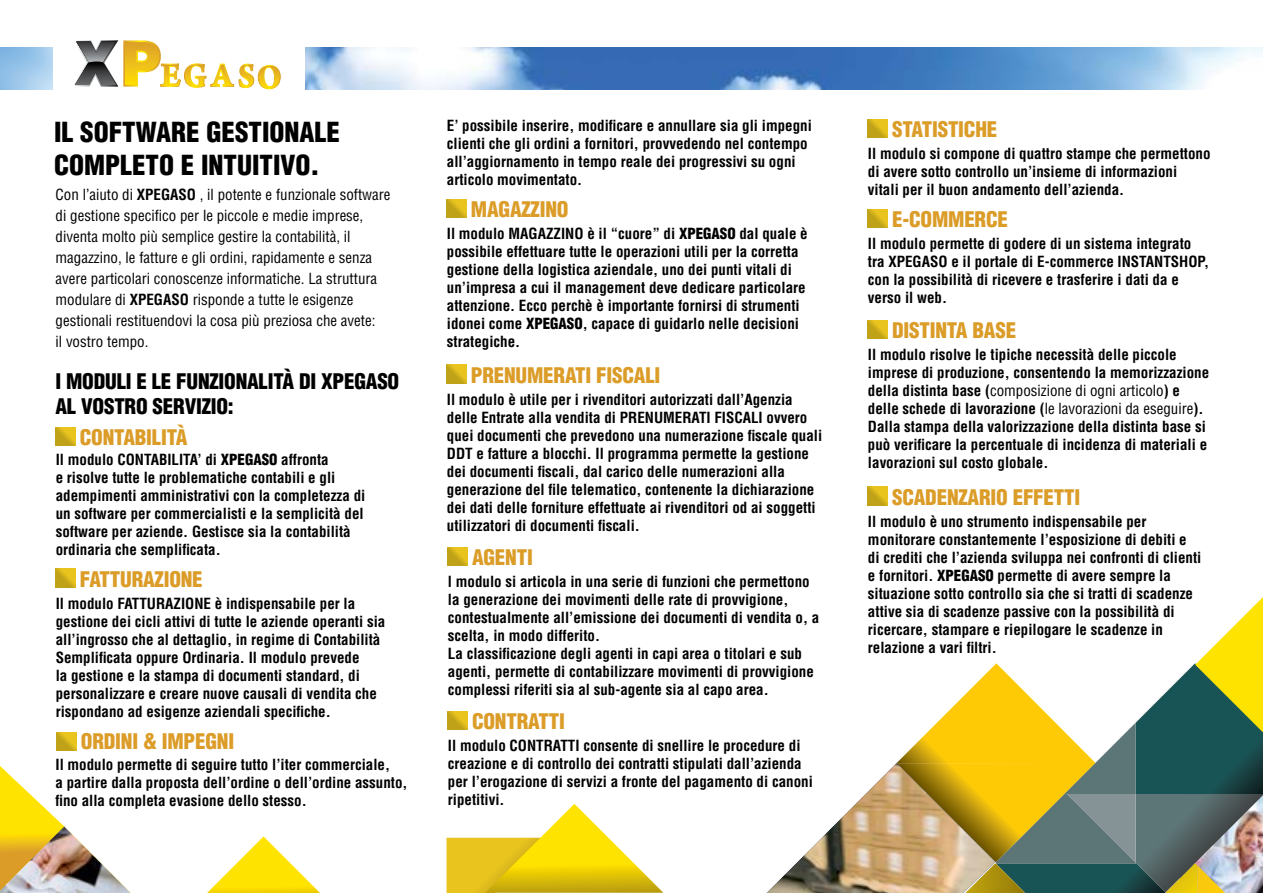
<style>
.page{position:relative;width:1263px;height:893px;background:#fff}
.page>*{position:absolute;margin:0;border:0;box-sizing:border-box;transform-origin:0 0}
.t1{font:900 condensed 27px/32.4px "Helvetica LT Std";color:#000}
.t2{font:900 condensed 21px "Helvetica LT Std";letter-spacing:-.01em;color:#db9c28}
.t3{font:900 condensed 21px/25.2px "Helvetica LT Std";letter-spacing:-.01em;color:#000}
.t4{font:700 condensed 15px/18px "Helvetica LT Std";color:#000}
.t5{font:condensed 15px/21px "Helvetica LT Std";color:#000}
.s1{font-weight:700}
.s2{font-weight:900}
.s3{font-weight:400}
</style>
<div class="page">
<img style="left:305px;top:48px;width:958px;height:41px">
<svg style="left:207px;top:836px;width:113px;height:57px"></svg>
<svg style="left:74px;top:40px;width:207px;height:50px"></svg>
<svg style="left:56px;top:427px;width:19px;height:18px"></svg>
<svg style="left:56px;top:569px;width:19px;height:18px"></svg>
<svg style="left:57px;top:733px;width:19px;height:18px"></svg>
<svg style="left:447px;top:199px;width:19px;height:19px"></svg>
<svg style="left:447px;top:365px;width:19px;height:18px"></svg>
<svg style="left:448px;top:711px;width:19px;height:19px"></svg>
<svg style="left:448px;top:547px;width:19px;height:19px"></svg>
<svg style="left:868px;top:119px;width:19px;height:19px"></svg>
<svg style="left:868px;top:209px;width:19px;height:19px"></svg>
<svg style="left:868px;top:320px;width:19px;height:19px"></svg>
<svg style="left:868px;top:487px;width:19px;height:18px"></svg>
<svg style="left:0;top:766px;width:64px;height:60px"></svg>
<img style="left:0;top:826px;width:131px;height:67px">
<svg style="left:446px;top:804px;width:217px;height:89px"></svg>
<svg style="left:896px;top:597px;width:367px;height:296px"></svg>
<img style="left:767px;top:763px;width:228px;height:130px">
<h1 class="t1" style="left:54px;top:116px;width:288px">IL SOFTWARE GESTIONALE<br>COMPLETO E INTUITIVO.</h1>
<p class="t5" style="left:56px;top:184px;width:336px">Con l’aiuto di <span class="s1">XPEGASO</span> , il potente e funzionale software di gestione specifico per le piccole e medie imprese, diventa molto più semplice gestire la contabilità, il magazzino, le fatture e gli ordini, rapidamente e senza avere particolari conoscenze informatiche. La struttura modulare di <span class="s1">XPEGASO</span> risponde a tutte le esigenze gestionali restituendovi la cosa più preziosa che avete:<br>il vostro tempo.</p>
<h2 class="t3" style="left:56px;top:368px;width:345px">I MODULI E LE FUNZIONALITÀ DI XPEGASO<br>AL VOSTRO SERVIZIO:</h2>
<h2 class="t2" style="left:80px;top:424px;width:109px">CONTABILITÀ</h2>
<p class="t4" style="left:56px;top:450px;width:191px">Il modulo CONTABILITA’ di <span class="s2">XPEGASO</span></p>
<p class="t4" style="left:56px;top:450px;width:311px;text-indent:226px">affronta<br>e risolve tutte le problematiche contabili e gli adempimenti amministrativi con la completezza di un software per commercialisti e la semplicità del software per aziende. Gestisce sia la contabilità ordinaria che semplificata.</p>
<h2 class="t2" style="left:80px;top:566px;width:124px">FATTURAZIONE</h2>
<p class="t4" style="left:56px;top:594px;width:331px">Il modulo FATTURAZIONE è indispensabile per la gestione dei cicli attivi di tutte le aziende operanti sia all’ingrosso che al dettaglio, in regime di Contabilità Semplificata oppure Ordinaria. Il modulo prevede<br>la gestione e la stampa di documenti standard, di personalizzare e creare nuove causali di vendita che rispondano ad esigenze aziendali specifiche.</p>
<h2 class="t2" style="left:81px;top:728px;width:155px">ORDINI &amp; IMPEGNI</h2>
<p class="t4" style="left:56px;top:755px;width:354px">Il modulo permette di seguire tutto l’iter commerciale,<br>a partire dalla proposta dell’ordine o dell’ordine assunto, fino alla completa evasione dello stesso.</p>
<p class="t4" style="left:447px;top:117px;width:366px">E’ possibile inserire, modificare e annullare sia gli impegni clienti che gli ordini a fornitori, provvedendo nel contempo all’aggiornamento in tempo reale dei progressivi su ogni articolo movimentato.</p>
<h2 class="t2" style="left:471px;top:196px;width:99px">MAGAZZINO</h2>
<p class="t4" style="left:447px;top:224px;width:362px">Il modulo MAGAZZINO è il “cuore” di <span class="s2">XPEGASO</span> dal quale è possibile effettuare tutte le operazioni utili per la corretta gestione della logistica aziendale, uno dei punti vitali di un’impresa a cui il management deve dedicare particolare attenzione. Ecco perchè è importante fornirsi di strumenti idonei come <span class="s2">XPEGASO</span>, capace di guidarlo nelle decisioni strategiche.</p>
<h2 class="t2" style="left:471px;top:362px;width:191px">PRENUMERATI FISCALI</h2>
<p class="t4" style="left:447px;top:390px;width:347px">Il modulo è utile per i rivenditori autorizzati dall’Agenzia delle Entrate alla vendita di prenumerati</p>
<p class="t4" style="left:714px;top:408px;width:8px">fiscali</p>
<p class="t4" style="left:447px;top:408px;width:377px;text-indent:320px">ovvero quei documenti che prevedono una numerazione fiscale quali DDT e fatture a blocchi. Il programma permette la gestione dei documenti fiscali, dal carico delle numerazioni alla generazione del file telematico, contenente la dichiarazione dei dati delle forniture effettuate ai rivenditori od ai soggetti utilizzatori di documenti fiscali.</p>
<h2 class="t2" style="left:472px;top:544px;width:62px">AGENTI</h2>
<p class="t4" style="left:448px;top:572px;width:373px">l modulo si articola in una serie di funzioni che permettono la generazione dei movimenti delle rate di provvigione, contestualmente all’emissione dei documenti di vendita o, a scelta, in modo differito.<br>La classificazione degli agenti in capi area o titolari e sub agenti, permette di contabilizzare movimenti di provvigione complessi riferiti sia al sub-agente sia al capo area.</p>
<h2 class="t2" style="left:472px;top:708px;width:94px">CONTRATTI</h2>
<p class="t4" style="left:448px;top:737px;width:366px">Il modulo CONTRATTI consente di snellire le procedure di creazione e di controllo dei contratti stipulati dall’azienda per l’erogazione di servizi a fronte del pagamento di canoni ripetitivi.</p>
<h2 class="t2" style="left:892px;top:116px;width:107px">STATISTICHE</h2>
<p class="t4" style="left:868px;top:145px;width:344px">Il modulo si compone di quattro stampe che permettono di avere sotto controllo un’insieme di informazioni vitali per il buon andamento dell’azienda.</p>
<h2 class="t2" style="left:892px;top:206px;width:117px">E-COMMERCE</h2>
<p class="t4" style="left:868px;top:235px;width:325px">Il modulo permette di godere di un sistema integrato tra XPegaso</p>
<p class="t4" style="left:951px;top:253px;width:180px">e il portale di E-commerce Instantshop</p>
<p class="t4" style="left:1204px;top:253px;width:6px">,</p>
<p class="t4" style="left:868px;top:271px;width:312px">con la possibilità di ricevere e trasferire i dati da e verso il web.</p>
<h2 class="t2" style="left:892px;top:317px;width:126px">DISTINTA BASE</h2>
<p class="t4" style="left:868px;top:346px;width:343px">Il modulo risolve le tipiche necessità delle piccole imprese di produzione, consentendo la memorizzazione della distinta base (<span class="s3">composizione di ogni articolo</span>) e delle schede di lavorazione (<span class="s3">le lavorazioni da eseguire</span>).<br>Dalla stampa della valorizzazione della distinta base si può verificare la percentuale di incidenza di materiali e lavorazioni sul costo globale.</p>
<h2 class="t2" style="left:892px;top:484px;width:22px">SCADENZARIO</h2>
<h2 class="t2" style="left:1013px;top:484px;width:11px">EFFETTI</h2>
<p class="t4" style="left:868px;top:512px;width:335px">Il modulo è uno strumento indispensabile per monitorare constantemente l’esposizione di debiti e di crediti che l’azienda sviluppa nei confronti di clienti e fornitori. <span class="s2">XPEGASO</span></p>
<p class="t4" style="left:868px;top:566px;width:326px;text-indent:130px">permette di avere sempre la situazione sotto controllo sia che si tratti di scadenze attive sia di scadenze passive con la possibilità di ricercare, stampare e riepilogare le scadenze in relazione a vari filtri.</p>
</div>
